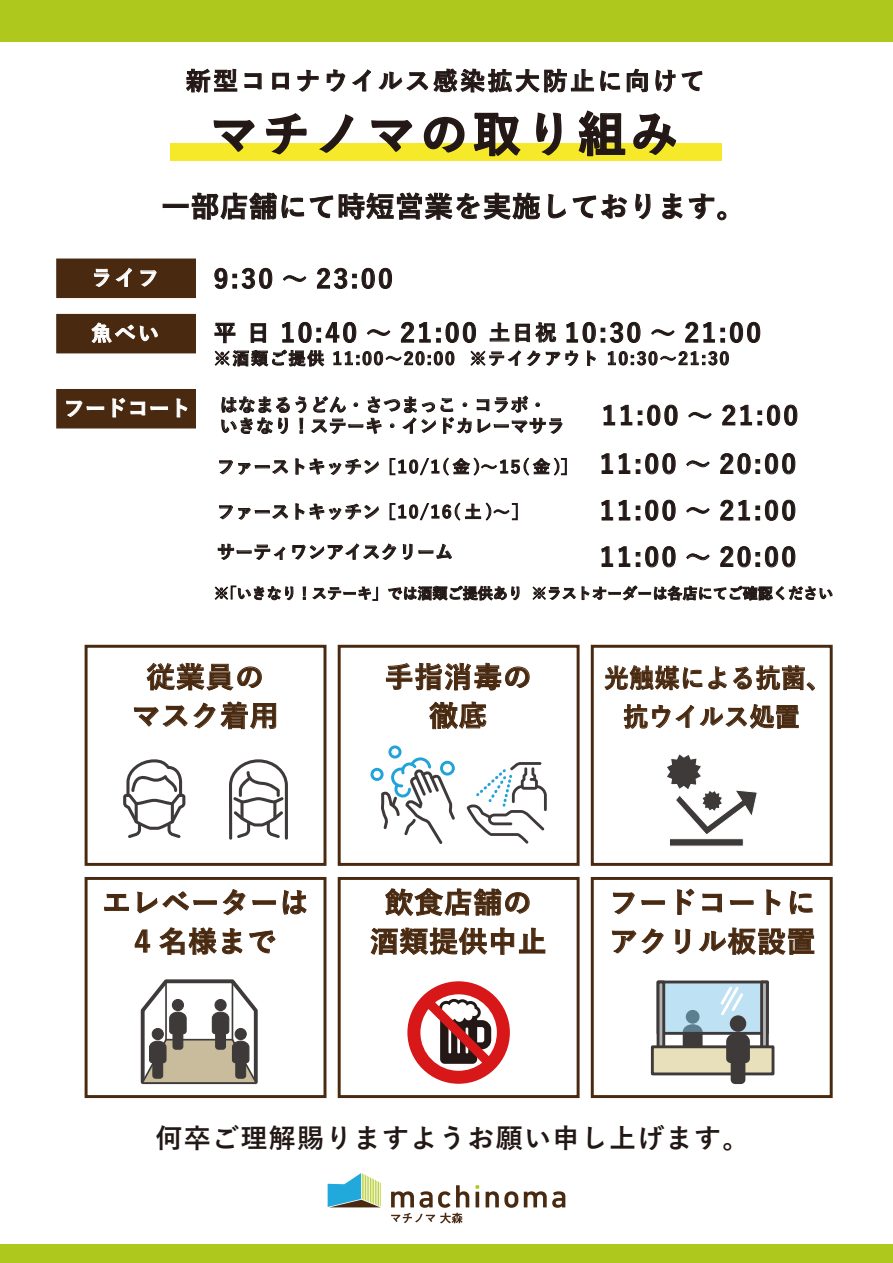
<style>
.page{position:relative;width:893px;height:1263px;background:#fff}
.page>*{position:absolute;margin:0;border:0;box-sizing:border-box;transform-origin:0 0}
.t1{font:700 47.7px "Yu Go";letter-spacing:.1em;color:#231815}
.t2{font:700 28.8px/38.8px "Yu Go";letter-spacing:.025em;color:#492a11;text-align:center}
.t3{font:700 28.5px "Yu Go";letter-spacing:.025em;color:#221815}
.t4{font:700 27px "Yu Go";letter-spacing:.05em;color:#221815}
.t5{font:700 25.95px/38.8px "Yu Go";letter-spacing:.025em;color:#492a11;text-align:center;scale:.95 1}
.t6{font:700 25.5px/46.5px "Yu Go";letter-spacing:.1em;color:#221815}
.t7{font:700 24.9px "Yu Go";letter-spacing:.1em;color:#231815}
.t8{font:700 21.3px "Yu Go";color:#fff}
.t9{font:700 18px/21px "Yu Go";letter-spacing:.01em;color:#221815}
.t10{font:700 16.95px "Yu Go";letter-spacing:.1em;color:#221815}
.t11{font:700 15px "Yu Go";letter-spacing:.005em;color:#221815}
.s1{font-size:22.5px}
.s2{font-size:21px}
.s3{font-size:18px}
</style>
<div class="page">
<svg style="left:682px;top:1035px;width:21px;height:10px"></svg>
<div style="left:0;top:0;width:893px;height:41px;background:#afc81d"></div>
<div style="left:0;top:1244px;width:893px;height:19px;background:#afc81d"></div>
<svg style="left:391px;top:1185px;width:78px;height:38px"></svg>
<hr style="left:476px;top:1192px;width:3px;height:15px;background:#492a11">
<svg style="left:486px;top:1191px;width:32px;height:17px"></svg>
<svg style="left:524px;top:1191px;width:41px;height:17px"></svg>
<svg style="left:476px;top:1185px;width:3px;height:4px"></svg>
<svg style="left:328px;top:1173px;width:53px;height:34px"></svg>
<svg style="left:214px;top:268px;width:13px;height:21px"></svg>
<svg style="left:233px;top:268px;width:39px;height:21px"></svg>
<svg style="left:283px;top:275px;width:23px;height:7px"></svg>
<svg style="left:317px;top:268px;width:75px;height:21px"></svg>
<svg style="left:214px;top:323px;width:21px;height:20px"></svg>
<svg style="left:251px;top:323px;width:15px;height:20px"></svg>
<svg style="left:282px;top:322px;width:74px;height:21px"></svg>
<svg style="left:367px;top:329px;width:23px;height:7px"></svg>
<svg style="left:401px;top:322px;width:75px;height:21px"></svg>
<svg style="left:490px;top:322px;width:19px;height:19px"></svg>
<svg style="left:516px;top:322px;width:40px;height:20px"></svg>
<svg style="left:566px;top:322px;width:74px;height:21px"></svg>
<svg style="left:651px;top:329px;width:24px;height:7px"></svg>
<svg style="left:685px;top:322px;width:30px;height:21px"></svg>
<svg style="left:721px;top:322px;width:39px;height:21px"></svg>
<svg style="left:215px;top:349px;width:109px;height:17px"></svg>
<svg style="left:333px;top:351px;width:121px;height:14px"></svg>
<svg style="left:470px;top:350px;width:51px;height:16px"></svg>
<svg style="left:527px;top:350px;width:13px;height:16px"></svg>
<svg style="left:546px;top:350px;width:32px;height:16px"></svg>
<svg style="left:587px;top:350px;width:9px;height:16px"></svg>
<svg style="left:608px;top:351px;width:121px;height:14px"></svg>
<svg style="left:677px;top:197px;width:5px;height:22px"></svg>
<svg style="left:689px;top:194px;width:37px;height:26px"></svg>
<svg style="left:681px;top:71px;width:21px;height:21px"></svg>
<div style="left:171px;top:143px;width:551px;height:17px;background:#f5e929"></div>
<svg style="left:163px;top:68px;width:514px;height:152px"></svg>
<svg style="left:123px;top:759px;width:62px;height:79px"></svg>
<svg style="left:229px;top:759px;width:59px;height:81px"></svg>
<svg style="left:370px;top:745px;width:85px;height:99px"></svg>
<svg style="left:467px;top:762px;width:80px;height:82px"></svg>
<svg style="left:140px;top:979px;width:118px;height:106px"></svg>
<hr style="left:166px;top:1039px;width:66px;height:1px;background:#3e3a39">
<svg style="left:407px;top:981px;width:103px;height:103px"></svg>
<svg style="left:665px;top:984px;width:95px;height:47px;background:#b5d8ea"></svg>
<div style="left:657px;top:980px;width:112px;height:55px;border:3px solid #3e3a39"></div>
<svg style="left:657px;top:980px;width:8px;height:65px"></svg>
<svg style="left:760px;top:980px;width:9px;height:65px"></svg>
<div style="left:651px;top:1045px;width:123px;height:30px;background:#e7e0bb;border:3px solid #3e3a39"></div>
<svg style="left:718px;top:984px;width:28px;height:34px"></svg>
<div style="left:85px;top:645px;width:241px;height:221px;border:3px solid #492a11"></div>
<div style="left:338px;top:645px;width:242px;height:221px;border:3px solid #492a11"></div>
<div style="left:591px;top:645px;width:242px;height:221px;border:3px solid #492a11"></div>
<div style="left:85px;top:877px;width:241px;height:221px;border:3px solid #492a11"></div>
<div style="left:338px;top:877px;width:242px;height:221px;border:3px solid #492a11"></div>
<div style="left:591px;top:877px;width:242px;height:221px;border:3px solid #492a11"></div>
<svg style="left:147px;top:663px;width:115px;height:27px"></svg>
<svg style="left:134px;top:702px;width:142px;height:27px"></svg>
<svg style="left:386px;top:663px;width:144px;height:27px"></svg>
<svg style="left:429px;top:702px;width:57px;height:27px"></svg>
<svg style="left:604px;top:665px;width:98px;height:26px"></svg>
<svg style="left:708px;top:666px;width:18px;height:23px"></svg>
<svg style="left:733px;top:665px;width:82px;height:25px"></svg>
<svg style="left:624px;top:704px;width:70px;height:25px"></svg>
<svg style="left:700px;top:704px;width:99px;height:25px"></svg>
<svg style="left:104px;top:894px;width:25px;height:17px"></svg>
<svg style="left:137px;top:891px;width:80px;height:22px"></svg>
<svg style="left:223px;top:889px;width:22px;height:26px"></svg>
<svg style="left:252px;top:900px;width:24px;height:5px"></svg>
<svg style="left:283px;top:890px;width:23px;height:24px"></svg>
<svg style="left:135px;top:929px;width:15px;height:23px"></svg>
<svg style="left:159px;top:927px;width:83px;height:28px"></svg>
<svg style="left:249px;top:931px;width:27px;height:22px"></svg>
<svg style="left:385px;top:888px;width:145px;height:28px"></svg>
<svg style="left:371px;top:927px;width:174px;height:28px"></svg>
<svg style="left:677px;top:889px;width:17px;height:25px"></svg>
<svg style="left:702px;top:894px;width:20px;height:18px"></svg>
<svg style="left:730px;top:900px;width:23px;height:5px"></svg>
<svg style="left:766px;top:889px;width:14px;height:25px"></svg>
<svg style="left:790px;top:891px;width:23px;height:24px"></svg>
<svg style="left:612px;top:892px;width:53px;height:62px"></svg>
<svg style="left:675px;top:929px;width:15px;height:25px"></svg>
<svg style="left:699px;top:927px;width:115px;height:28px"></svg>
<svg style="left:667px;top:754px;width:90px;height:80px"></svg>
<div style="left:669px;top:838px;width:75px;height:8px;background:#3e3a39;border:1px solid #fff"></div>
<div style="left:731px;top:1016px;width:14px;height:15px;background:#3e3a39;border-radius:50%"></div>
<div style="left:730px;top:1015px;width:16px;height:17px;border:1px solid #3e3a39;border-radius:50%"></div>
<svg style="left:725px;top:1032px;width:26px;height:53px"></svg>
<div style="left:56px;top:258px;width:140px;height:40px;background:#492a11;border:1px solid #492a11"></div>
<svg style="left:94px;top:269px;width:15px;height:18px"></svg>
<svg style="left:116px;top:268px;width:16px;height:18px"></svg>
<svg style="left:140px;top:270px;width:17px;height:16px"></svg>
<div style="left:56px;top:314px;width:140px;height:39px;background:#492a11"></div>
<svg style="left:91px;top:323px;width:67px;height:31px"></svg>
<div style="left:56px;top:389px;width:140px;height:39px;background:#492a11"></div>
<svg style="left:66px;top:401px;width:38px;height:16px"></svg>
<svg style="left:112px;top:398px;width:56px;height:19px"></svg>
<svg style="left:176px;top:398px;width:11px;height:19px"></svg>
<svg style="left:221px;top:396px;width:341px;height:38px"></svg>
<svg style="left:603px;top:405px;width:12px;height:20px"></svg>
<svg style="left:621px;top:405px;width:11px;height:20px"></svg>
<svg style="left:638px;top:405px;width:39px;height:21px"></svg>
<svg style="left:688px;top:412px;width:24px;height:7px"></svg>
<svg style="left:722px;top:405px;width:30px;height:20px"></svg>
<svg style="left:758px;top:405px;width:39px;height:21px"></svg>
<svg style="left:219px;top:460px;width:69px;height:15px"></svg>
<svg style="left:295px;top:458px;width:84px;height:17px"></svg>
<svg style="left:390px;top:458px;width:177px;height:18px"></svg>
<svg style="left:219px;top:505px;width:69px;height:15px"></svg>
<svg style="left:295px;top:503px;width:84px;height:17px"></svg>
<svg style="left:390px;top:502px;width:128px;height:19px"></svg>
<svg style="left:218px;top:543px;width:67px;height:17px"></svg>
<svg style="left:292px;top:543px;width:104px;height:17px"></svg>
<svg style="left:403px;top:543px;width:49px;height:17px"></svg>
<svg style="left:601px;top:453px;width:29px;height:21px"></svg>
<svg style="left:636px;top:453px;width:39px;height:21px"></svg>
<svg style="left:686px;top:461px;width:24px;height:6px"></svg>
<svg style="left:720px;top:453px;width:75px;height:21px"></svg>
<svg style="left:601px;top:500px;width:29px;height:20px"></svg>
<svg style="left:636px;top:500px;width:39px;height:21px"></svg>
<svg style="left:686px;top:507px;width:24px;height:7px"></svg>
<svg style="left:720px;top:500px;width:30px;height:20px"></svg>
<svg style="left:756px;top:500px;width:39px;height:21px"></svg>
<svg style="left:601px;top:546px;width:29px;height:21px"></svg>
<svg style="left:636px;top:546px;width:39px;height:21px"></svg>
<svg style="left:686px;top:554px;width:24px;height:6px"></svg>
<svg style="left:720px;top:546px;width:75px;height:21px"></svg>
<svg style="left:215px;top:585px;width:78px;height:15px"></svg>
<svg style="left:303px;top:587px;width:3px;height:13px"></svg>
<svg style="left:312px;top:586px;width:66px;height:15px"></svg>
<svg style="left:388px;top:586px;width:131px;height:14px"></svg>
<svg style="left:533px;top:586px;width:300px;height:15px"></svg>
<p class="t7" style="left:186px;top:67px;width:520px">新型コロナウイルス感染拡大防止に向けて</p>
<h1 class="t1" style="left:210px;top:107px;width:470px">マチノマの取り組み</h1>
<p class="t3" style="left:161px;top:191px;width:585px">一部店舗にて時短営業を実施しております。</p>
<p class="t8" style="left:91px;top:266px;width:69px">ライフ</p>
<p class="t8" style="left:91px;top:321px;width:69px">魚べい</p>
<p class="t6" style="left:214px;top:252px;width:549px;line-height:54px">9:30 ～ 23:00<br><span class="s1">平 日</span> 10:40 ～ 21:00 <span class="s2">土日祝</span> 10:30 ～ 21:00</p>
<p class="t10" style="left:214px;top:349px;width:517px">※酒類ご提供 11:00～20:00 ※テイクアウト 10:30～21:30</p>
<p class="t8" style="left:64px;top:396px;width:129px">フードコート</p>
<p class="t9" style="left:220px;top:395px;width:347px">はなまるうどん・さつまっこ・コラボ・いきなり！ステーキ・インドカレーマサラ</p>
<p class="t6" style="left:602px;top:393px;width:198px">11:00 ～ 21:00</p>
<p class="t10" style="left:217px;top:457px;width:362px"><span class="s3">ファーストキッチン</span> ［10/1(金)～15(金)］</p>
<p class="t10" style="left:217px;top:502px;width:313px"><span class="s3">ファーストキッチン</span> ［10/16( 土 )～］</p>
<p class="t9" style="left:217px;top:542px;width:238px">サーティワンアイスクリーム</p>
<p class="t6" style="left:600px;top:441px;width:198px;text-align:justify">11:00 ～ 20:00<br>11:00 ～ 21:00<br>11:00 ～ 20:00</p>
<p class="t11" style="left:214px;top:585px;width:621px">※「いきなり！ステーキ」では酒類ご提供あり ※ラストオーダーは各店にてご確認ください</p>
<p class="t2" style="left:132px;top:658px;width:148px">従業員のマスク着用</p>
<p class="t2" style="left:385px;top:658px;width:148px">手指消毒の徹底</p>
<p class="t5" style="left:604px;top:659px;width:240px">光触媒による抗菌、抗ウイルス処置</p>
<p class="t2" style="left:102px;top:884px;width:208px">エレベーターは<br>4 名様まで</p>
<p class="t2" style="left:370px;top:884px;width:178px">飲食店舗の酒類提供中止</p>
<p class="t2" style="left:609px;top:884px;width:208px;text-align:left">フードコートにアクリル板設置</p>
<p class="t4" style="left:155px;top:1123px;width:595px">何卒ご理解賜りますようお願い申し上げます。</p>
</div>
